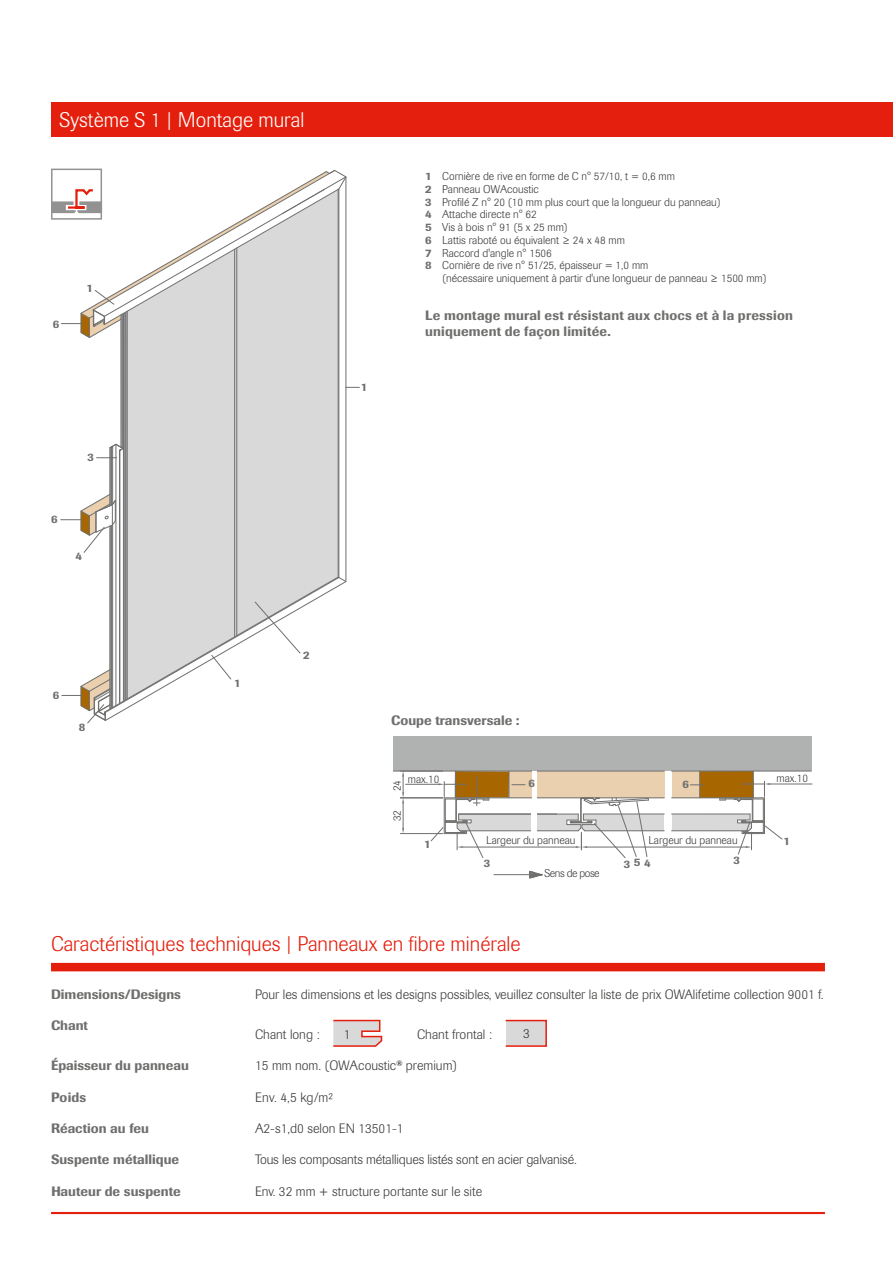
<style>
.page{position:relative;width:893px;height:1263px;background:#fff}
.page>*{position:absolute;margin:0;border:0;box-sizing:border-box;transform-origin:0 0}
.t1{font:300 21px "Imago Pro";color:#e41f0d}
.t2{font:300 21px "Imago Pro";color:#fff}
.t3{font:300 13.5px "Imago Pro";color:#3b3b3a}
.t4{font:500 13.5px/16.5px "Imago Pro";color:#6f6f6e}
.t5{font:300 11.25px/12.8px "Imago Pro";color:#3b3b3a}
.t6{font:500 11.25px "Imago Pro";color:#6f6f6e}
.t7{font:300 11.25px "Imago Pro";letter-spacing:-.04em;color:#3b3b3a}
.s1{font-weight:500;color:#6f6f6e}
</style>
<div class="page">
<div style="left:51px;top:102px;width:842px;height:34px;background:#e41f0d"></div>
<div style="left:51px;top:963px;width:774px;height:8px;background:#e41f0d"></div>
<svg style="left:333px;top:1020px;width:49px;height:27px"></svg>
<div style="left:506px;top:1020px;width:40px;height:26px;background:#d9d9da"></div>
<div style="left:506px;top:1020px;width:41px;height:27px;border:2px solid #e41f0d"></div>
<hr style="left:51px;top:1212px;width:774px;height:2px;background:#e41f0d">
<div style="left:393px;top:737px;width:418px;height:34px;background:#b0b2b2"></div>
<svg style="left:493px;top:870px;width:50px;height:9px"></svg>
<hr style="left:672px;top:771px;width:139px;height:1px;background:#6f6f6e">
<hr style="left:393px;top:771px;width:139px;height:1px;background:#6f6f6e">
<hr style="left:406px;top:784px;width:33px;height:1px;background:#6f6f6e">
<hr style="left:770px;top:784px;width:42px;height:1px;background:#6f6f6e">
<hr style="left:400px;top:833px;width:43px;height:1px;background:#6f6f6e">
<hr style="left:400px;top:797px;width:43px;height:1px;background:#6f6f6e">
<svg style="left:402px;top:771px;width:2px;height:62px"></svg>
<svg style="left:430px;top:771px;width:353px;height:87px"></svg>
<div style="left:531px;top:813px;width:6px;height:19px;background:#fff"></div>
<svg style="left:51px;top:169px;width:308px;height:555px"></svg>
<h1 class="t2" style="left:60px;top:106px;width:246px">Système S 1 | Montage mural</h1>
<p class="t6" style="left:53px;top:316px;width:8px">6</p>
<p class="t6" style="left:86px;top:281px;width:8px">1</p>
<p class="t6" style="left:87px;top:449px;width:8px">3</p>
<p class="t6" style="left:51px;top:511px;width:8px">6</p>
<p class="t6" style="left:75px;top:549px;width:8px">4</p>
<p class="t6" style="left:53px;top:688px;width:8px">6</p>
<p class="t6" style="left:79px;top:720px;width:8px">8</p>
<p class="t6" style="left:234px;top:676px;width:8px">1</p>
<p class="t6" style="left:303px;top:648px;width:8px">2</p>
<p class="t6" style="left:361px;top:379px;width:8px">1</p>
<p class="t5" style="left:425px;top:170px;width:297px"><span class="s1">1</span> Cornière de rive en forme de C n° 57/10, t = 0,6 mm<br><span class="s1">2</span> Panneau OWAcoustic<br><span class="s1">3</span> Profilé Z n° 20 (10 mm plus court que la longueur du panneau)<br><span class="s1">4</span> Attache directe n° 62<br><span class="s1">5</span> Vis à bois n° 91 (5 x 25 mm)<br><span class="s1">6</span> Lattis raboté ou équivalent ≥ 24 x 48 mm<br><span class="s1">7</span> Raccord d'angle n° 1506<br><span class="s1">8</span> Cornière de rive n° 51/25, épaisseur = 1,0 mm</p>
<p class="t5" style="left:442px;top:272px;width:326px">(nécessaire uniquement à partir d'une longueur de panneau ≥ 1500 mm)</p>
<p class="t4" style="left:425px;top:306px;width:369px">Le montage mural est résistant aux chocs et à la pression uniquement de façon limitée.</p>
<p class="t4" style="left:391px;top:711px;width:130px">Coupe transversale :</p>
<p class="t5" style="left:408px;top:772px;width:33px">max.10</p>
<p class="t5" style="left:777px;top:772px;width:33px">max.10</p>
<p class="t6" style="left:528px;top:776px;width:8px">6</p>
<p class="t6" style="left:682px;top:777px;width:8px">6</p>
<p class="t5" style="left:390px;top:791px;width:13px;rotate:-90deg">24</p>
<p class="t5" style="left:390px;top:821px;width:13px;rotate:-90deg">32</p>
<p class="t5" style="left:486px;top:833px;width:91px">Largeur du panneau</p>
<p class="t5" style="left:648px;top:833px;width:91px">Largeur du panneau</p>
<p class="t6" style="left:424px;top:836px;width:8px">1</p>
<p class="t6" style="left:783px;top:834px;width:8px">1</p>
<p class="t6" style="left:733px;top:853px;width:8px">3</p>
<p class="t6" style="left:484px;top:856px;width:8px">3</p>
<p class="t6" style="left:624px;top:855px;width:28px">354</p>
<p class="t7" style="left:544px;top:866px;width:57px">Sens de pose</p>
<h1 class="t1" style="left:51px;top:930px;width:471px">Caractéristiques techniques | Panneaux en fibre minérale</h1>
<p class="t4" style="left:51px;top:985px;width:132px">Dimensions/Designs</p>
<p class="t3" style="left:255px;top:985px;width:570px">Pour les dimensions et les designs possibles, veuillez consulter la liste de prix OWAlifetime collection 9001 f.</p>
<p class="t4" style="left:51px;top:1017px;width:39px">Chant</p>
<p class="t3" style="left:255px;top:1025px;width:66px">Chant long :</p>
<p class="t3" style="left:344px;top:1025px;width:8px">1</p>
<p class="t3" style="left:417px;top:1025px;width:77px">Chant frontal :</p>
<p class="t3" style="left:523px;top:1024px;width:8px">3</p>
<p class="t4" style="left:51px;top:1057px;width:139px">Épaisseur du panneau</p>
<p class="t3" style="left:255px;top:1057px;width:204px">15 mm nom. (OWAcoustic<sup>®</sup> premium)</p>
<p class="t4" style="left:51px;top:1088px;width:37px">Poids</p>
<p class="t3" style="left:255px;top:1088px;width:79px">Env. 4,5 kg/m2</p>
<p class="t4" style="left:51px;top:1120px;width:100px">Réaction au feu</p>
<p class="t3" style="left:255px;top:1119px;width:150px">A2-s1,d0 selon EN 13501-1</p>
<p class="t4" style="left:51px;top:1151px;width:130px">Suspente métallique</p>
<p class="t3" style="left:255px;top:1151px;width:323px">Tous les composants métalliques listés sont en acier galvanisé.</p>
<p class="t4" style="left:51px;top:1183px;width:131px">Hauteur de suspente</p>
<p class="t3" style="left:255px;top:1182px;width:229px">Env. 32 mm + structure portante sur le site</p>
</div>
